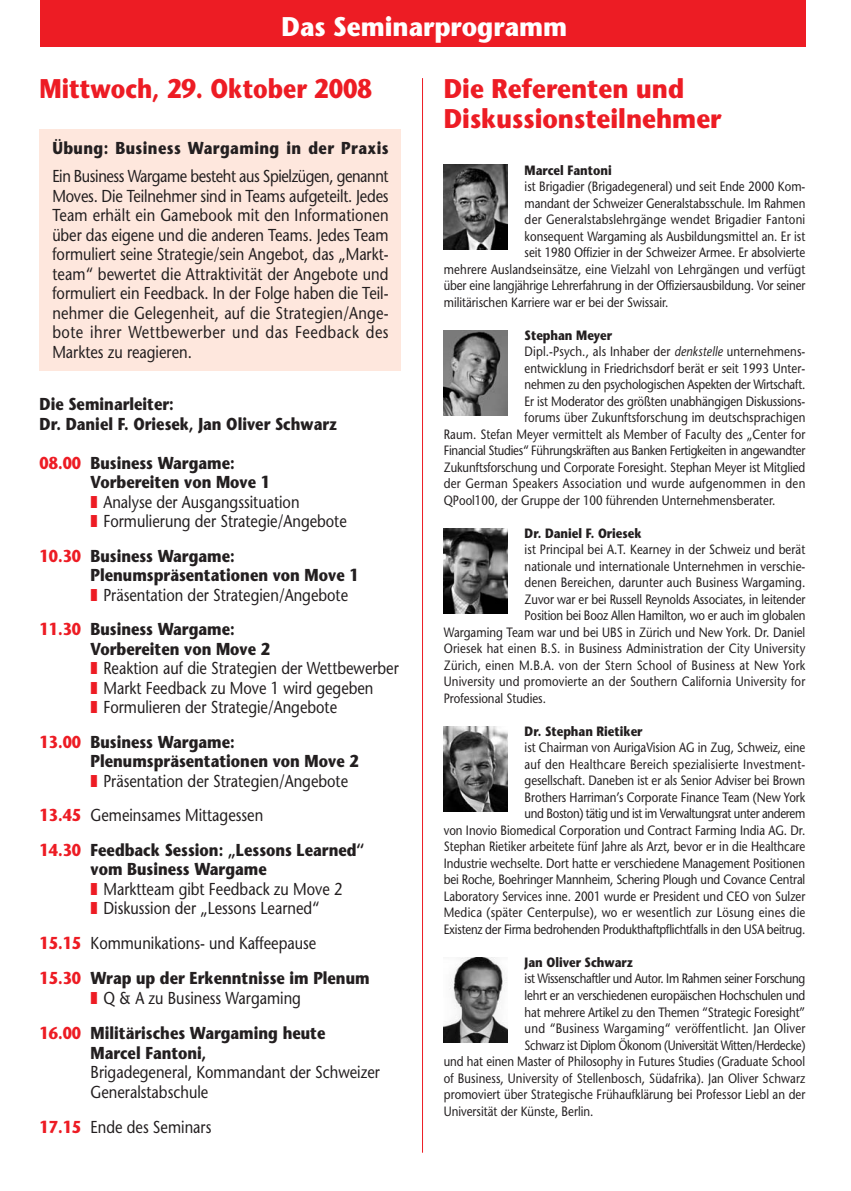
<style>
.page{position:relative;width:851px;height:1191px;background:#fff}
.page>*{position:absolute;margin:0;border:0;box-sizing:border-box;transform-origin:0 0}
.t1{font:700 27px/30px "Stone Sans";color:#ed1c24;scale:.9 1}
.t2{font:700 27px "Stone Sans";color:#ed1c24;scale:.85 1}
.t3{font:700 27px "Stone Sans";color:#fff;scale:.9 1}
.t4{font:17.25px/19.5px "Stone Sans";color:#231f20;scale:.85 1}
.t5{font:700 17.25px/19.5px "Stone Sans";color:#231f20;scale:.85 1}
.t6{font:700 17.25px "Stone Sans";letter-spacing:.03em;color:#231f20;scale:.85 1}
.t7{font:13.5px/16.5px "Stone Sans";color:#231f20;text-align:right;scale:.85 1}
.t8{font:13.5px "Stone Sans";letter-spacing:.02em;color:#231f20;scale:.85 1}
.t9{font:13.5px "Stone Sans";letter-spacing:-.02em;color:#231f20;scale:.85 1}
.t10{font:13.5px "Stone Sans";letter-spacing:-.025em;color:#231f20;scale:.85 1}
.t11{font:700 13.5px "Stone Sans";color:#231f20;scale:.85 1}
.s1{font-style:italic}
.s2{font-weight:700;color:#ed1c24}
.s3{font-weight:700}
.s4{color:#ed1c24}
.s5{font-weight:400}
</style>
<div class="page">
<div style="left:40px;top:129px;width:361px;height:242px;background:#fee7dd"></div>
<div style="left:40px;top:0;width:765px;height:47px;background:#ed1c24"></div>
<hr style="left:422px;top:78px;width:1px;height:1074px;background:#ed1c24">
<img style="left:443px;top:165px;width:64px;height:85px">
<img style="left:443px;top:330px;width:64px;height:85px">
<img style="left:443px;top:528px;width:64px;height:85px">
<img style="left:444px;top:726px;width:63px;height:85px">
<img style="left:443px;top:957px;width:64px;height:85px">
<h1 class="t3" style="left:281px;top:17px;width:319px">Das Seminarprogramm</h1>
<h1 class="t1" style="left:443px;top:77px;width:310px">Die Referenten und<br>Diskussionsteilnehmer</h1>
<p class="t11" style="left:524px;top:165px;width:104px">Marcel Fantoni</p>
<p class="t7" style="left:524px;top:180px;width:332px">ist Brigadier (Brigadegeneral) und seit Ende 2000 Kom-</p>
<p class="t7" style="left:524px;top:196px;width:332px">mandant der Schweizer Generalstabsschule. Im Rahmen</p>
<p class="t8" style="left:524px;top:214px;width:332px">der Generalstabslehrgänge wendet Brigadier Fantoni</p>
<p class="t7" style="left:524px;top:229px;width:332px">konsequent Wargaming als Ausbildungsmittel an. Er ist</p>
<p class="t7" style="left:524px;top:246px;width:331px">seit 1980 Offizier in der Schweizer Armee. Er absolvierte</p>
<p class="t7" style="left:443px;top:262px;width:427px">mehrere Auslandseinsätze, eine Vielzahl von Lehrgängen und verfügt</p>
<p class="t7" style="left:443px;top:279px;width:427px">über eine langjährige Lehrerfahrung in der Offiziersausbildung. Vor seiner</p>
<p class="t7" style="left:443px;top:295px;width:266px">militärischen Karriere war er bei der Swissair.</p>
<p class="t11" style="left:524px;top:330px;width:104px">Stephan Meyer</p>
<p class="t7" style="left:524px;top:345px;width:332px">Dipl.-Psych., als Inhaber der <span class="s1">denkstelle</span> unternehmens-</p>
<p class="t7" style="left:524px;top:361px;width:332px">entwicklung in Friedrichsdorf berät er seit 1993 Unter-</p>
<p class="t9" style="left:524px;top:379px;width:332px">nehmen zu den psychologischen Aspekten der Wirtschaft.</p>
<p class="t7" style="left:524px;top:394px;width:332px">Er ist Moderator des größten unabhängigen Diskussions-</p>
<p class="t7" style="left:524px;top:411px;width:332px">forums über Zukunftsforschung im deutschsprachigen</p>
<p class="t7" style="left:443px;top:427px;width:427px">Raum. Stefan Meyer vermittelt als Member of Faculty des „Center for</p>
<p class="t9" style="left:443px;top:445px;width:427px">Financial Studies“ Führungskräften aus Banken Fertigkeiten in angewandter</p>
<p class="t7" style="left:443px;top:460px;width:427px">Zukunftsforschung und Corporate Foresight. Stephan Meyer ist Mitglied</p>
<p class="t8" style="left:443px;top:478px;width:427px">der German Speakers Association und wurde aufgenommen in den</p>
<p class="t7" style="left:443px;top:493px;width:391px">QPool100, der Gruppe der 100 führenden Unternehmensberater.</p>
<p class="t11" style="left:524px;top:528px;width:139px">Dr. Daniel F. Oriesek</p>
<p class="t7" style="left:524px;top:543px;width:332px">ist Principal bei A.T. Kearney in der Schweiz und berät</p>
<p class="t7" style="left:524px;top:559px;width:332px">nationale und internationale Unternehmen in verschie-</p>
<p class="t7" style="left:524px;top:576px;width:332px">denen Bereichen, darunter auch Business Wargaming.</p>
<p class="t7" style="left:524px;top:592px;width:332px">Zuvor war er bei Russell Reynolds Associates, in leitender</p>
<p class="t7" style="left:524px;top:609px;width:332px">Position bei Booz Allen Hamilton, wo er auch im globalen</p>
<p class="t7" style="left:443px;top:625px;width:427px">Wargaming Team war und bei UBS in Zürich und New York. Dr. Daniel</p>
<p class="t7" style="left:443px;top:642px;width:427px">Oriesek hat einen B.S. in Business Administration der City University</p>
<p class="t8" style="left:443px;top:660px;width:427px">Zürich, einen M.B.A. von der Stern School of Business at New York</p>
<p class="t7" style="left:443px;top:675px;width:427px">University und promovierte an der Southern California University for</p>
<p class="t7" style="left:443px;top:691px;width:122px">Professional Studies.</p>
<p class="t11" style="left:524px;top:726px;width:140px">Dr. Stephan Rietiker</p>
<p class="t7" style="left:443px;top:741px;width:427px">ist Chairman von AurigaVision AG in Zug, Schweiz, eine<br>auf den Healthcare Bereich spezialisierte Investment-<br>gesellschaft. Daneben ist er als Senior Adviser bei Brown<br>Brothers Harriman’s Corporate Finance Team (New York<br>und Boston) tätig und ist im Verwaltungsrat unter anderem<br>von Inovio Biomedical Corporation und Contract Farming India AG. Dr.<br>Stephan Rietiker arbeitete fünf Jahre als Arzt, bevor er in die Healthcare Industrie wechselte. Dort hatte er verschiedene Management Positionen bei Roche, Boehringer Mannheim, Schering Plough und Covance Central Laboratory Services inne. 2001 wurde er President und CEO von Sulzer Medica (später Centerpulse), wo er wesentlich zur Lösung eines die Existenz der Firma bedrohenden Produkthaftpflichtfalls in den USA beitrug.</p>
<p class="t11" style="left:524px;top:957px;width:129px">Jan Oliver Schwarz</p>
<p class="t10" style="left:524px;top:973px;width:332px">ist Wissenschaftler und Autor. Im Rahmen seiner Forschung</p>
<p class="t7" style="left:524px;top:988px;width:332px">lehrt er an verschiedenen europäischen Hochschulen und</p>
<p class="t7" style="left:524px;top:1005px;width:332px">hat mehrere Artikel zu den Themen “Strategic Foresight”</p>
<p class="t8" style="left:524px;top:1023px;width:332px">und “Business Wargaming“ veröffentlicht. Jan Oliver</p>
<p class="t10" style="left:524px;top:1039px;width:332px">Schwarz ist Diplom Ökonom (Universität Witten/Herdecke)</p>
<p class="t7" style="left:443px;top:1054px;width:426px">und hat einen Master of Philosophy in Futures Studies (Graduate School</p>
<p class="t7" style="left:443px;top:1071px;width:427px">of Business, University of Stellenbosch, Südafrika). Jan Oliver Schwarz</p>
<p class="t7" style="left:443px;top:1087px;width:427px">promoviert über Strategische Frühaufklärung bei Professor Liebl an der</p>
<p class="t7" style="left:443px;top:1104px;width:177px">Universität der Künste, Berlin.</p>
<h1 class="t2" style="left:40px;top:78px;width:392px">Mittwoch, 29. Oktober 2008</h1>
<p class="t6" style="left:52px;top:141px;width:397px">Übung: Business Wargaming in der Praxis</p>
<p class="t4" style="left:52px;top:168px;width:397px;text-align:justify">Ein Business Wargame besteht aus Spielzügen, genannt Moves. Die Teilnehmer sind in Teams aufgeteilt. Jedes Team erhält ein Gamebook mit den Informationen über das eigene und die anderen Teams. Jedes Team formuliert seine Strategie/sein Angebot, das „Markt&shy;team“ bewertet die Attraktivität der Angebote und formuliert ein Feedback. In der Folge haben die Teil&shy;nehmer die Gelegenheit, auf die Strategien/Ange&shy;bote ihrer Wettbewerber und das Feedback des Marktes zu reagieren.</p>
<p class="t5" style="left:40px;top:396px;width:351px">Die Seminarleiter:<br>Dr. Daniel F. Oriesek, Jan Oliver Schwarz</p>
<p class="t4" style="left:91px;top:455px;width:303px;text-indent:-51px"><span class="s2">08.00</span> <span class="s3">Business Wargame:<br>Vorbereiten von Move 1<br></span><span class="s4">❚</span> Analyse der Ausgangssituation<br><span class="s4">❚</span> Formulierung der Strategie/Angebote</p>
<p class="t5" style="left:91px;top:548px;width:317px;text-indent:-51px"><span class="s4">10.30</span> Business Wargame:<br>Plenumspräsentationen von Move 1 <span class="s4">❚</span> <span class="s5">Präsentation der Strategien/Angebote</span></p>
<p class="t4" style="left:91px;top:621px;width:364px;text-indent:-51px"><span class="s2">11.30</span> <span class="s3">Business Wargame:<br>Vorbereiten von Move 2<br></span><span class="s4">❚</span> Reaktion auf die Strategien der Wettbewerber <span class="s4">❚</span> Markt Feedback zu Move 1 wird gegeben<br><span class="s4">❚</span> Formulieren der Strategie/Angebote</p>
<p class="t5" style="left:91px;top:734px;width:317px;text-indent:-51px"><span class="s4">13.00</span> Business Wargame:<br>Plenumspräsentationen von Move 2 <span class="s4">❚</span> <span class="s5">Präsentation der Strategien/Angebote</span></p>
<p class="t5" style="left:40px;top:800px;width:384px;line-height:34.5px"><span class="s4">13.45</span> <span class="s5">Gemeinsames Mittagessen<br></span><span class="s4">14.30</span> Feedback Session: „Lessons Learned“</p>
<p class="t4" style="left:91px;top:861px;width:298px"><span class="s3">vom Business Wargame<br></span><span class="s4">❚</span> Marktteam gibt Feedback zu Move 2 <span class="s4">❚</span> Diskussion der „Lessons Learned“</p>
<p class="t4" style="left:40px;top:927px;width:390px;line-height:35.2px"><span class="s2">15.15</span> Kommunikations- und Kaffeepause<br><span class="s2">15.30</span> <span class="s3">Wrap up der Erkenntnisse im Plenum</span></p>
<p class="t5" style="left:40px;top:982px;width:338px;line-height:35.2px;text-indent:51px"><span class="s4">❚</span> <span class="s5">Q &amp; A zu Business Wargaming<br></span><span class="s4">16.00</span> Militärisches Wargaming heute</p>
<p class="t5" style="left:91px;top:1044px;width:138px">Marcel Fantoni,</p>
<p class="t4" style="left:91px;top:1064px;width:342px">Brigadegeneral, Kommandant der Schweizer<br>Generalstabschule</p>
<p class="t4" style="left:40px;top:1118px;width:204px"><span class="s2">17.15</span> Ende des Seminars</p>
</div>
